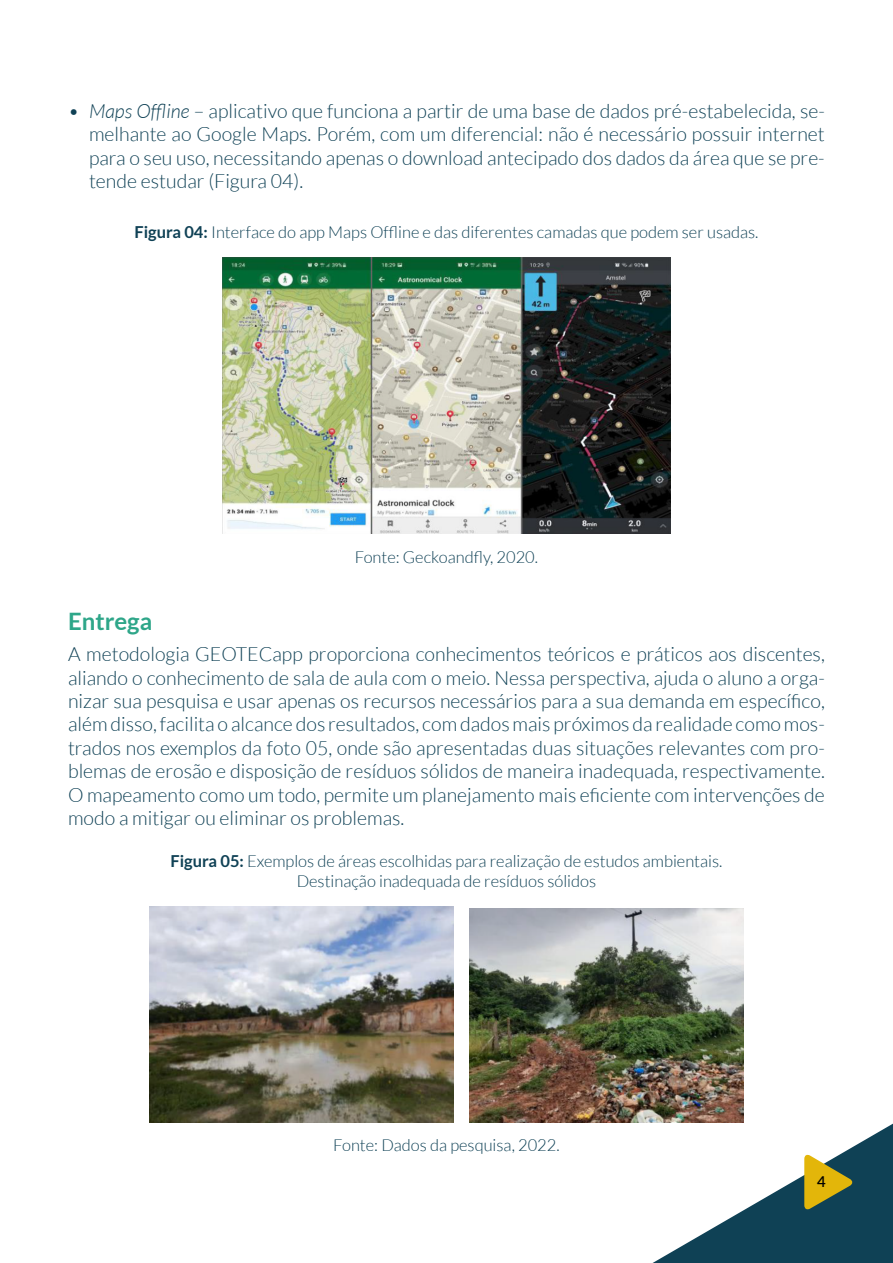
<style>
.page{position:relative;width:893px;height:1263px;background:#fff}
.page>*{position:absolute;margin:0;border:0;box-sizing:border-box;transform-origin:0 0}
.t1{font:700 24px "Lato";color:#2ea689}
.t2{font:300 19.5px/23.4px "Lato";color:#0f4155;text-align:justify}
.t3{font:300 16.5px/19.8px "Lato";color:#0f4155;text-align:center}
.t4{font:600 15px "Lato";color:#000}
.s1{font-style:italic}
.s2{font-weight:700}
</style>
<div class="page">
<svg style="left:514px;top:1097px;width:379px;height:166px"></svg>
<svg style="left:804px;top:1154px;width:49px;height:56px;background:#928d36"></svg>
<img style="left:222px;top:258px;width:449px;height:276px">
<img style="left:149px;top:907px;width:304px;height:215px">
<img style="left:469px;top:908px;width:274px;height:214px">
<p class="t2" style="left:89px;top:99px;width:737px;text-indent:-21px">• <span class="s1">Maps Offline</span> – aplicativo que funciona a partir de uma base de dados pré-estabelecida, se&shy;melhante ao Google Maps. Porém, com um diferencial: não é necessário possuir internet para o seu uso, necessitando apenas o download antecipado dos dados da área que se pre&shy;tende estudar (Figura 04).</p>
<p class="t3" style="left:134px;top:222px;width:626px"><span class="s2">Figura 04:</span> Interface do app Maps Offline e das diferentes camadas que podem ser usadas.</p>
<p class="t3" style="left:355px;top:547px;width:185px">Fonte: Geckoandfly, 2020.</p>
<p class="t1" style="left:68px;top:608px;width:86px">Entrega</p>
<p class="t2" style="left:68px;top:642px;width:758px">A metodologia GEOTECapp proporciona conhecimentos teóricos e práticos aos discentes, aliando o conhecimento de sala de aula com o meio. Nessa perspectiva, ajuda o aluno a orga&shy;nizar sua pesquisa e usar apenas os recursos necessários para a sua demanda em específico, além disso, facilita o alcance dos resultados, com dados mais próximos da realidade como mos&shy;trados nos exemplos da foto 05, onde são apresentadas duas situações relevantes com pro&shy;blemas de erosão e disposição de resíduos sólidos de maneira inadequada, respectivamente.<br>O mapeamento como um todo, permite um planejamento mais eficiente com intervenções de modo a mitigar ou eliminar os problemas.</p>
<p class="t3" style="left:170px;top:851px;width:553px"><span class="s2">Figura 05:</span> Exemplos de áreas escolhidas para realização de estudos ambientais.<br>Destinação inadequada de resíduos sólidos</p>
<p class="t3" style="left:333px;top:1135px;width:228px">Fonte: Dados da pesquisa, 2022.</p>
<p class="t4" style="left:817px;top:1170px;width:10px">4</p>
</div>
